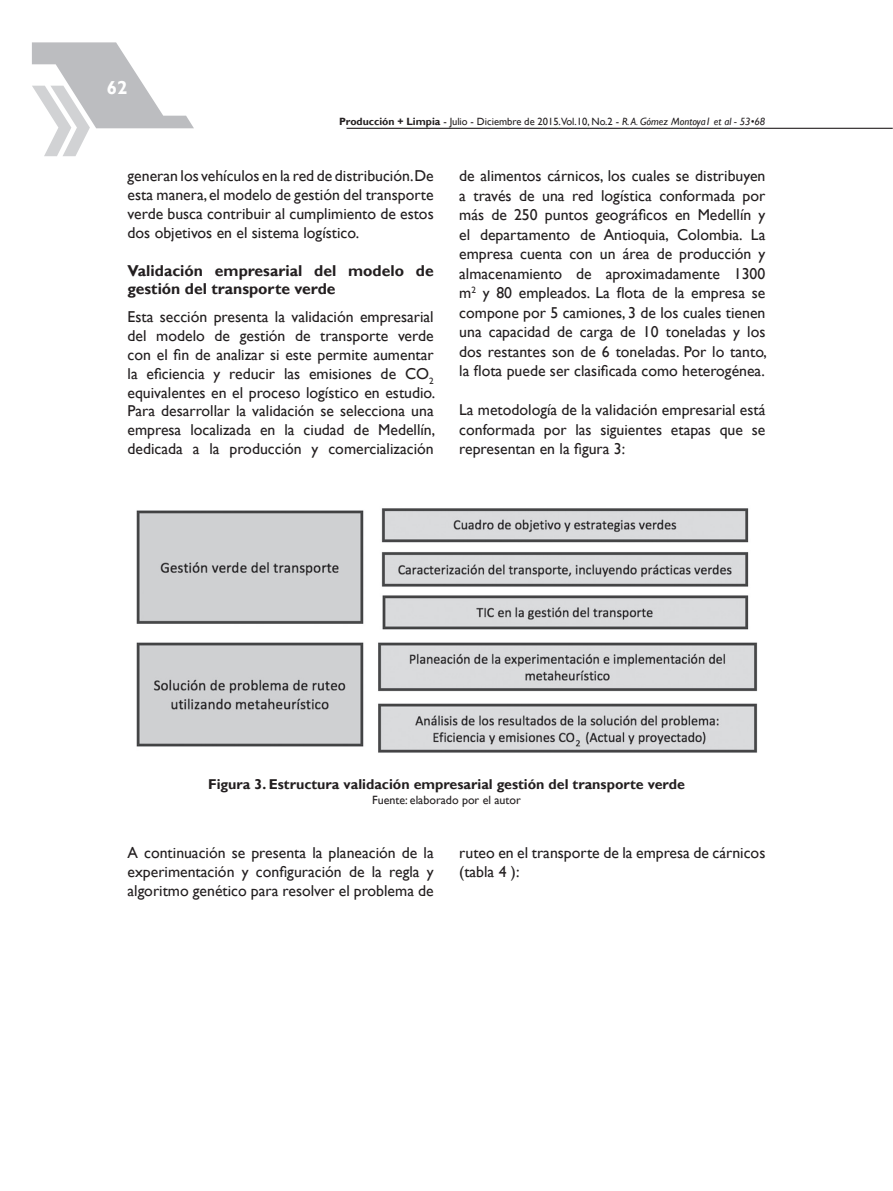
<style>
.page{position:relative;width:893px;height:1191px;background:#fff}
.page>*{position:absolute;margin:0;border:0;box-sizing:border-box;transform-origin:0 0}
.t1{font:700 18.75px "Gill Sans";color:#fff}
.t2{font:15.75px/18.9px "Gill Sans";color:#231f20;text-align:justify}
.t3{font:700 15.75px/18.9px "Gill Sans";color:#231f20}
.t4{font:700 14.25px "Gill Sans";color:#231f20}
.t5{font:12px "Gill Sans";color:#231f20}
.t6{font:10.5px "Gill Sans";color:#231f20}
.s1{font-weight:700}
.s2{font-style:italic}
</style>
<div class="page">
<svg style="left:32px;top:42px;width:162px;height:114px"></svg>
<hr style="left:347px;top:128px;width:546px;height:1px;background:#231f20">
<img style="left:136px;top:508px;width:622px;height:245px">
<p class="t1" style="left:107px;top:77px;width:22px">62</p>
<p class="t6" style="left:339px;top:115px;width:428px"><span class="s1">Producción + Limpia</span> - Julio - Diciembre de 2015.Vol.10, No.2 - <span class="s2">R. A. Gómez Montoya1 et al - 53•68</span></p>
<p class="t2" style="left:128px;top:167px;width:308px">generan los vehículos en la red de distribución.De esta manera, el modelo de gestión del transporte verde busca contribuir al cumplimiento de estos dos objetivos en el sistema logístico.</p>
<p class="t3" style="left:128px;top:261px;width:308px">Validación empresarial del modelo de gestión del transporte verde</p>
<p class="t2" style="left:128px;top:307px;width:309px">Esta sección presenta la validación empresarial del modelo de gestión de transporte verde con el fin de analizar si este permite aumentar la eficiencia y reducir las emisiones de CO<sub>2 </sub>equivalentes en el proceso logístico en estudio.<br>Para desarrollar la validación se selecciona una empresa localizada en la ciudad de Medellín, dedicada a la producción y comercialización</p>
<p class="t2" style="left:459px;top:166px;width:309px;line-height:19.5px">de alimentos cárnicos, los cuales se distribuyen a través de una red logística conformada por más de 250 puntos geográficos en Medellín y el departamento de Antioquia, Colombia. La empresa cuenta con un área de producción y almacenamiento de aproximadamente 1300 m<sup>2</sup> y 80 empleados. La flota de la empresa se compone por 5 camiones, 3 de los cuales tienen una capacidad de carga de 10 toneladas y los dos restantes son de 6 toneladas. Por lo tanto, la flota puede ser clasificada como heterogénea.</p>
<p class="t2" style="left:459px;top:400px;width:308px">La metodología de la validación empresarial está conformada por las siguientes etapas que se representan en la figura 3:</p>
<p class="t4" style="left:208px;top:776px;width:478px">Figura 3. Estructura validación empresarial gestión del transporte verde</p>
<p class="t5" style="left:372px;top:792px;width:150px">Fuente: elaborado por el autor</p>
<p class="t2" style="left:128px;top:844px;width:308px">A continuación se presenta la planeación de la experimentación y configuración de la regla y algoritmo genético para resolver el problema de</p>
<p class="t2" style="left:459px;top:844px;width:308px">ruteo en el transporte de la empresa de cárnicos (tabla 4 ):</p>
</div>
